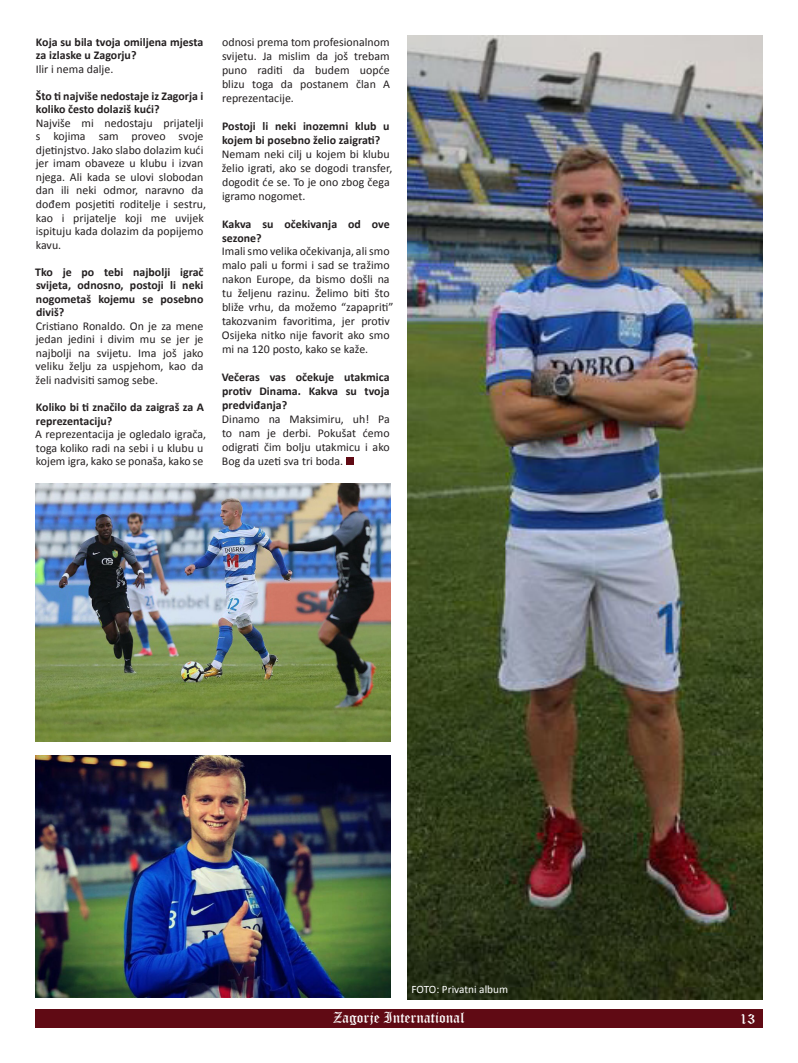
<style>
.page{position:relative;width:798px;height:1063px;background:#fff}
.page>*{position:absolute;margin:0;border:0;box-sizing:border-box;transform-origin:0 0}
.t1{font:15px "Old English Text";color:#fff}
.t2{font:11.88px/14px "Calibri";letter-spacing:.005em;color:#231f20}
.t3{font:700 11.88px/13.5px "Calibri";letter-spacing:.005em;color:#231f20}
.t4{font:11.25px "Calibri";color:#fff}
</style>
<div class="page">
<div style="left:35px;top:1009px;width:727px;height:19px;background:#600a14"></div>
<div style="left:346px;top:458px;width:7px;height:7px;background:#600a14"></div>
<img style="left:407px;top:35px;width:355px;height:964px">
<img style="left:35px;top:484px;width:355px;height:257px">
<img style="left:35px;top:756px;width:355px;height:241px">
<p class="t3" style="left:36px;top:35px;width:169px">Koja su bila tvoja omiljena mjesta za izlaske u Zagorju?</p>
<p class="t2" style="left:36px;top:62px;width:79px">Ilir i nema dalje.</p>
<p class="t3" style="left:36px;top:89px;width:169px">Što ti najviše nedostaje iz Zagorja i koliko često dolaziš kući?</p>
<p class="t2" style="left:36px;top:116px;width:172px;line-height:13.5px">Najviše mi nedostaju prijatelji s kojima sam proveo svoje djetinjstvo. Jako slabo dolazim kući jer imam obaveze u klubu i izvan njega. Ali kada se ulovi slobodan dan ili neki odmor, naravno da dođem posjetiti roditelje i sestru, kao i prijatelje koji me uvijek ispituju kada dolazim da popijemo kavu.</p>
<p class="t3" style="left:35px;top:265px;width:170px;text-align:justify">Tko je po tebi najbolji igrač svijeta, odnosno, postoji li neki nogometaš kojemu se posebno diviš?</p>
<p class="t2" style="left:36px;top:319px;width:169px;line-height:13.5px;text-align:justify">Cristiano Ronaldo. On je za mene jedan jedini i divim mu se jer je najbolji na svijetu. Ima još jako veliku želju za uspjehom, kao da želi nadvisiti samog sebe.</p>
<p class="t3" style="left:36px;top:400px;width:169px">Koliko bi ti značilo da zaigraš za A reprezentaciju?</p>
<p class="t2" style="left:35px;top:427px;width:172px;line-height:13.5px">A reprezentacija je ogledalo igrača, toga koliko radi na sebi i u klubu u kojem igra, kako se ponaša, kako se</p>
<p class="t2" style="left:222px;top:35px;width:170px;text-align:justify">odnosi prema tom profesionalnom svijetu. Ja mislim da još trebam puno raditi da budem uopće blizu toga da postanem član A reprezentacije.</p>
<p class="t3" style="left:222px;top:119px;width:169px;line-height:14px">Postoji li neki inozemni klub u kojem bi posebno želio zaigrati?</p>
<p class="t2" style="left:222px;top:147px;width:172px">Nemam neki cilj u kojem bi klubu želio igrati, ako se dogodi transfer, dogodit će se. To je ono zbog čega igramo nogomet.</p>
<p class="t3" style="left:222px;top:217px;width:169px;line-height:14px">Kakva su očekivanja od ove sezone?</p>
<p class="t2" style="left:222px;top:245px;width:173px">Imali smo velika očekivanja, ali smo malo pali u formi i sad se tražimo nakon Europe, da bismo došli na tu željenu razinu. Želimo biti što bliže vrhu, da možemo “zapapriti” takozvanim favoritima, jer protiv Osijeka nitko nije favorit ako smo mi na 120 posto, kako se kaže.</p>
<p class="t3" style="left:222px;top:370px;width:169px;line-height:14px;text-align:justify">Večeras vas očekuje utakmica protiv Dinama. Kakva su tvoja predviđanja?</p>
<p class="t2" style="left:222px;top:412px;width:169px;text-align:justify">Dinamo na Maksimiru, uh! Pa to nam je derbi. Pokušat ćemo odigrati čim bolju utakmicu i ako Bog da uzeti sva tri boda.</p>
<p class="t4" style="left:411px;top:982px;width:98px">FOTO: Privatni album</p>
<p class="t1" style="left:333px;top:1008px;width:133px">Zagorje International</p>
<p class="t1" style="left:739px;top:1009px;width:17px">13</p>
</div>
